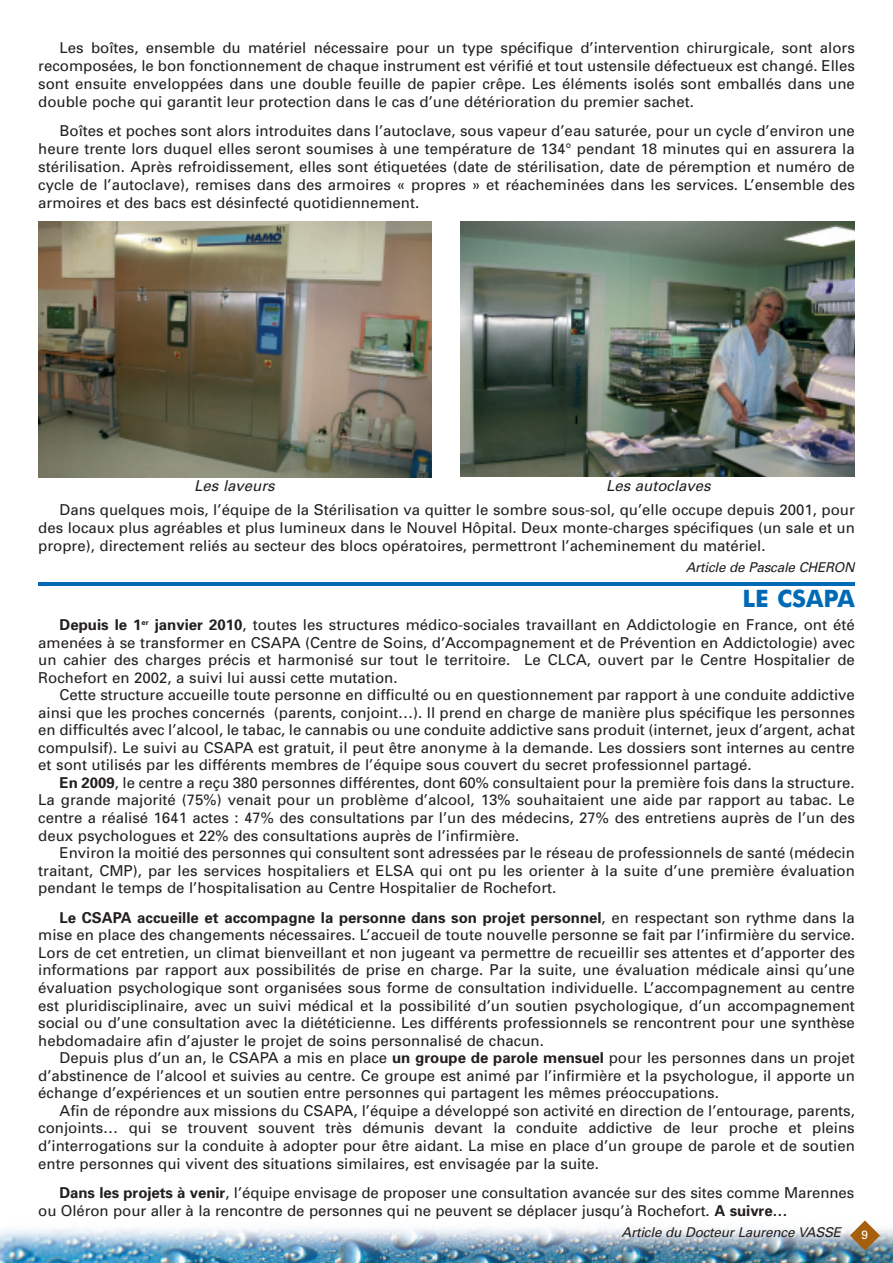
<style>
.page{position:relative;width:893px;height:1263px;background:#fff}
.page>*{position:absolute;margin:0;border:0;box-sizing:border-box;transform-origin:0 0}
.t1{font:700 24px "Futura BT";color:#016ab6}
.t2{font:15px/17.5px "Univers";color:#231f20;text-align:justify}
.t3{font:italic 15px "Univers";color:#231f20}
.t4{font:italic 13.5px "Univers";color:#231f20}
.t5{font:12px "Univers";color:#fff}
.s1{font-weight:700}
</style>
<div class="page">
<img style="left:0;top:1228px;width:893px;height:35px">
<svg style="left:850px;top:1220px;width:30px;height:30px"></svg>
<img style="left:38px;top:222px;width:394px;height:255px">
<img style="left:460px;top:221px;width:395px;height:255px">
<hr style="left:38px;top:582px;width:817px;height:3px;background:#016ab6">
<p class="t2" style="left:38px;top:40px;width:818px;line-height:18px;text-indent:21px">Les boîtes, ensemble du matériel nécessaire pour un type spécifique d’intervention chirurgicale, sont alors recomposées, le bon fonctionnement de chaque instrument est vérifié et tout ustensile défectueux est changé. Elles sont ensuite enveloppées dans une double feuille de papier crêpe. Les éléments isolés sont emballés dans une double poche qui garantit leur protection dans le cas d’une détérioration du premier sachet.</p>
<p class="t2" style="left:38px;top:123px;width:818px;line-height:18px;text-indent:21px">Boîtes et poches sont alors introduites dans l’autoclave, sous vapeur d’eau saturée, pour un cycle d’environ une heure trente lors duquel elles seront soumises à une température de 134° pendant 18 minutes qui en assurera la stérilisation. Après refroidissement, elles sont étiquetées (date de stérilisation, date de péremption et numéro de cycle de l’autoclave), remises dans des armoires « propres » et réacheminées dans les services. L’ensemble des armoires et des bacs est désinfecté quotidiennement.</p>
<p class="t3" style="left:194px;top:480px;width:85px">Les laveurs</p>
<p class="t3" style="left:606px;top:480px;width:109px">Les autoclaves</p>
<p class="t2" style="left:38px;top:502px;width:818px;line-height:18px;text-indent:21px">Dans quelques mois, l’équipe de la Stérilisation va quitter le sombre sous-sol, qu’elle occupe depuis 2001, pour des locaux plus agréables et plus lumineux dans le Nouvel Hôpital. Deux monte-charges spécifiques (un sale et un propre), directement reliés au secteur des blocs opératoires, permettront l’acheminement du matériel.</p>
<p class="t4" style="left:686px;top:562px;width:173px">Article de Pascale CHERON</p>
<h1 class="t1" style="left:742px;top:588px;width:114px">LE CSAPA</h1>
<p class="t2" style="left:38px;top:617px;width:818px;text-indent:21px"><span class="s1">Depuis le 1</span><sup>er</sup> <span class="s1">janvier 2010</span>, toutes les structures médico-sociales travaillant en Addictologie en France, ont été amenées à se transformer en CSAPA (Centre de Soins, d’Accompagnement et de Prévention en Addictologie) avec un cahier des charges précis et harmonisé sur tout le territoire. Le CLCA, ouvert par le Centre Hospitalier de Rochefort en 2002, a suivi lui aussi cette mutation.</p>
<p class="t2" style="left:38px;top:687px;width:818px;text-indent:21px">Cette structure accueille toute personne en difficulté ou en questionnement par rapport à une conduite addictive ainsi que les proches concernés (parents, conjoint…). Il prend en charge de manière plus spécifique les personnes en difficultés avec l’alcool, le tabac, le cannabis ou une conduite addictive sans produit (internet, jeux d’argent, achat compulsif). Le suivi au CSAPA est gratuit, il peut être anonyme à la demande. Les dossiers sont internes au centre et sont utilisés par les différents membres de l’équipe sous couvert du secret professionnel partagé.</p>
<p class="t2" style="left:38px;top:775px;width:818px;text-indent:21px"><span class="s1">En 2009</span>, le centre a reçu 380 personnes différentes, dont 60% consultaient pour la première fois dans la structure.<br>La grande majorité (75%) venait pour un problème d’alcool, 13% souhaitaient une aide par rapport au tabac. Le centre a réalisé 1641 actes : 47% des consultations par l’un des médecins, 27% des entretiens auprès de l’un des deux psychologues et 22% des consultations auprès de l’infirmière.</p>
<p class="t2" style="left:38px;top:845px;width:818px;text-indent:21px">Environ la moitié des personnes qui consultent sont adressées par le réseau de professionnels de santé (médecin traitant, CMP), par les services hospitaliers et ELSA qui ont pu les orienter à la suite d’une première évaluation pendant le temps de l’hospitalisation au Centre Hospitalier de Rochefort.</p>
<p class="t2" style="left:38px;top:910px;width:818px;text-indent:21px"><span class="s1">Le CSAPA accueille et accompagne la personne dans son projet personnel</span>, en respectant son rythme dans la mise en place des changements nécessaires. L’accueil de toute nouvelle personne se fait par l’infirmière du service.<br>Lors de cet entretien, un climat bienveillant et non jugeant va permettre de recueillir ses attentes et d’apporter des informations par rapport aux possibilités de prise en charge. Par la suite, une évaluation médicale ainsi qu’une évaluation psychologique sont organisées sous forme de consultation individuelle. L’accompagnement au centre est pluridisciplinaire, avec un suivi médical et la possibilité d’un soutien psychologique, d’un accompagnement social ou d’une consultation avec la diététicienne. Les différents professionnels se rencontrent pour une synthèse hebdomadaire afin d’ajuster le projet de soins personnalisé de chacun.</p>
<p class="t2" style="left:38px;top:1050px;width:818px;text-indent:21px">Depuis plus d’un an, le CSAPA a mis en place <span class="s1">un groupe de parole mensuel</span> pour les personnes dans un projet d’abstinence de l’alcool et suivies au centre. Ce groupe est animé par l’infirmière et la psychologue, il apporte un échange d’expériences et un soutien entre personnes qui partagent les mêmes préoccupations.</p>
<p class="t2" style="left:38px;top:1103px;width:818px;text-indent:21px">Afin de répondre aux missions du CSAPA, l’équipe a développé son activité en direction de l’entourage, parents, conjoints… qui se trouvent souvent très démunis devant la conduite addictive de leur proche et pleins d’interrogations sur la conduite à adopter pour être aidant. La mise en place d’un groupe de parole et de soutien entre personnes qui vivent des situations similaires, est envisagée par la suite.</p>
<p class="t2" style="left:38px;top:1185px;width:818px;text-indent:21px"><span class="s1">Dans les projets à venir</span>, l’équipe envisage de proposer une consultation avancée sur des sites comme Marennes ou Oléron pour aller à la rencontre de personnes qui ne peuvent se déplacer jusqu’à Rochefort. <span class="s1">A suivre…</span></p>
<p class="t4" style="left:622px;top:1227px;width:224px">Article du Docteur Laurence VASSE</p>
<p class="t5" style="left:861px;top:1230px;width:8px">9</p>
</div>
